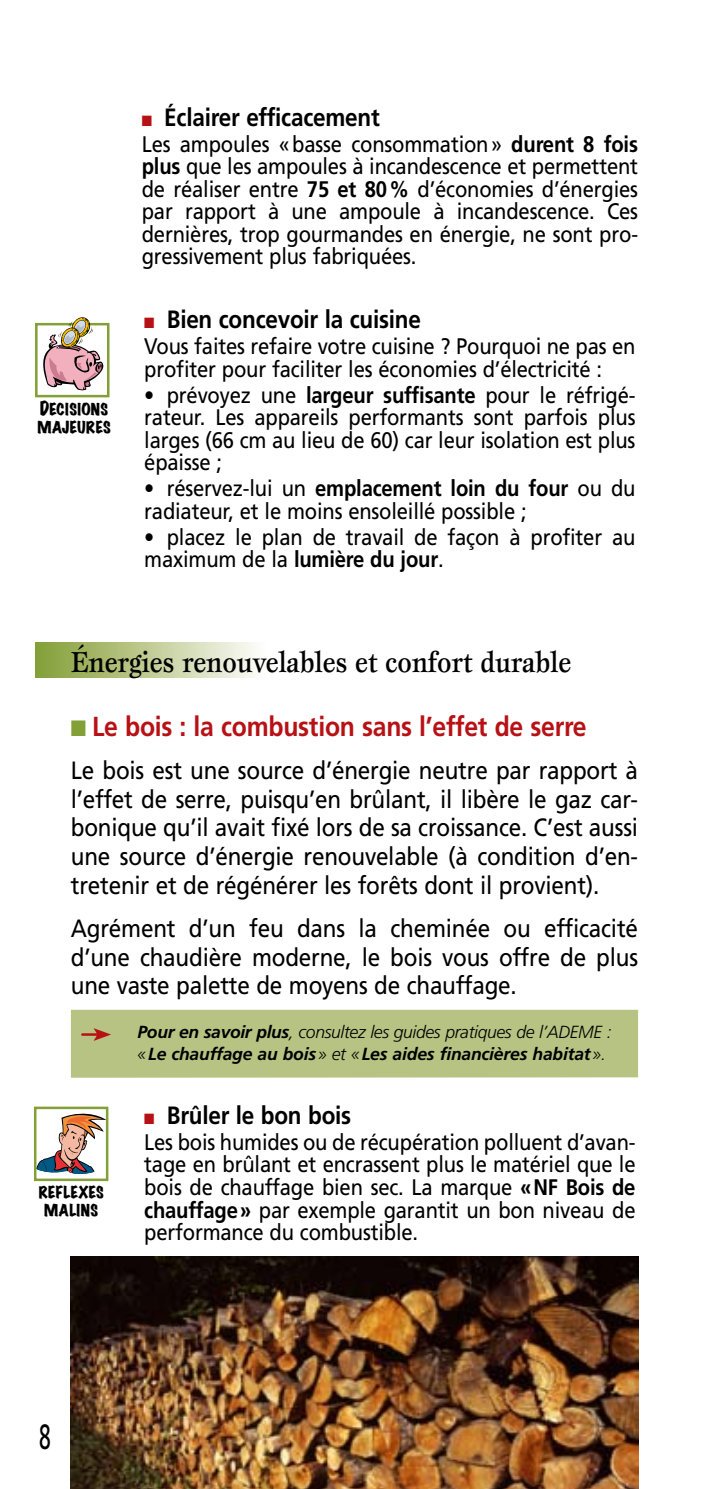
<style>
.page{position:relative;width:709px;height:1489px;background:#fff}
.page>*{position:absolute;margin:0;border:0;box-sizing:border-box;transform-origin:0 0}
.t1{font:35px "Frutiger";color:#000;scale:.6 1}
.t2{font:500 30px "Esprit";letter-spacing:-.01em;color:#000;scale:.9 1}
.t3{font:700 27.5px "Frutiger";letter-spacing:-.01em;color:#b81115;scale:.9 1}
.t4{font:25px/28.8px "Frutiger";letter-spacing:-.01em;color:#000;text-align:justify;scale:.9 1}
.t5{font:700 25px "Frutiger";letter-spacing:-.01em;color:#000;scale:.9 1}
.t6{font:22.5px/22.5px "Frutiger";letter-spacing:-.01em;color:#000;text-align:justify;scale:.9 1}
.t7{font:italic 700 17.5px/22.5px "Frutiger";letter-spacing:-.01em;color:#000}
.t8{font:expanded 15px/18px "Marker Felt";letter-spacing:.03em;color:#000;text-align:center}
.s1{font-size:17.5px}
.s2{color:#b81115}
.s3{font-weight:700}
.s4{color:#82a035}
.s5{font-weight:300}
</style>
<div class="page">
<div style="left:35px;top:643px;width:234px;height:34px;background:linear-gradient(to right,#839d33,#fffefe)"></div>
<svg style="left:37px;top:1113px;width:68px;height:60px"></svg>
<div style="left:34px;top:1106px;width:74px;height:74px;border:2px solid #82a035"></div>
<div style="left:35px;top:323px;width:74px;height:74px;border:2px solid #82a035"></div>
<svg style="left:43px;top:317px;width:60px;height:73px"></svg>
<div style="left:71px;top:1009px;width:567px;height:68px;background:#b6c382"></div>
<svg style="left:82px;top:1028px;width:29px;height:12px"></svg>
<img style="left:71px;top:1256px;width:567px;height:232px">
<p class="t8" style="left:38px;top:400px;width:75px;text-align:left"><span class="s1">D</span>ECISIONS<br>MAJEURES</p>
<p class="t5" style="left:142px;top:102px;width:266px"><span class="s2">■</span> Éclairer efficacement</p>
<p class="t6" style="left:142px;top:133px;width:553px">Les ampoules «basse consommation» <span class="s3">durent 8 fois plus</span> que les ampoules à incandescence et permettent de réaliser entre <span class="s3">75 et 80%</span> d’économies d’énergies par rapport à une ampoule à incandescence. Ces dernières, trop gourmandes en énergie, ne sont pro&shy;gressivement plus fabriquées.</p>
<p class="t5" style="left:144px;top:304px;width:309px"><span class="s2">■</span> Bien concevoir la cuisine</p>
<p class="t6" style="left:144px;top:335px;width:547px">Vous faites refaire votre cuisine ? Pourquoi ne pas en profiter pour faciliter les économies d’électricité :</p>
<p class="t6" style="left:144px;top:383px;width:547px">• prévoyez une <span class="s3">largeur suffisante</span> pour le réfrigé&shy;rateur. Les appareils performants sont parfois plus larges (66 cm au lieu de 60) car leur isolation est plus épaisse ;</p>
<p class="t6" style="left:144px;top:477px;width:547px">• réservez-lui un <span class="s3">emplacement loin du four</span> ou du radiateur, et le moins ensoleillé possible ;</p>
<p class="t6" style="left:144px;top:525px;width:547px">• placez le plan de travail de façon à profiter au maximum de la <span class="s3">lumière du jour</span>.</p>
<h2 class="t2" style="left:71px;top:643px;width:557px">Énergies renouvelables et confort durable</h2>
<p class="t3" style="left:71px;top:710px;width:574px"><span class="s4">■</span> Le bois : la combustion sans l’effet de serre</p>
<p class="t4" style="left:71px;top:755px;width:631px">Le bois est une source d’énergie neutre par rapport à l’effet de serre, puisqu’en brûlant, il libère le gaz car&shy;bonique qu’il avait fixé lors de sa croissance. C’est aussi une source d’énergie renouvelable (à condition d’en&shy;tretenir et de régénérer les forêts dont il provient).</p>
<p class="t4" style="left:71px;top:913px;width:631px">Agrément d’un feu dans la cheminée ou efficacité d’une chaudière moderne, le bois vous offre de plus une vaste palette de moyens de chauffage.</p>
<p class="t8" style="left:39px;top:1183px;width:67px">REFLEXES<br>MALINS</p>
<p class="t7" style="left:138px;top:1020px;width:475px">Pour en savoir plus<span class="s5">, consultez les guides pratiques de l’ADEME : «</span>Le chauffage au bois<span class="s5">» et «</span>Les aides financières habitat<span class="s5">».</span></p>
<p class="t5" style="left:144px;top:1100px;width:231px"><span class="s2">■</span> Brûler le bon bois</p>
<p class="t6" style="left:144px;top:1130px;width:547px">Les bois humides ou de récupération polluent d’avan&shy;tage en brûlant et encrassent plus le matériel que le bois de chauffage bien sec. La marque <span class="s3">«NF Bois de chauffage»</span> par exemple garantit un bon niveau de performance du combustible.</p>
<h1 class="t1" style="left:39px;top:1415px;width:21px">8</h1>
</div>
